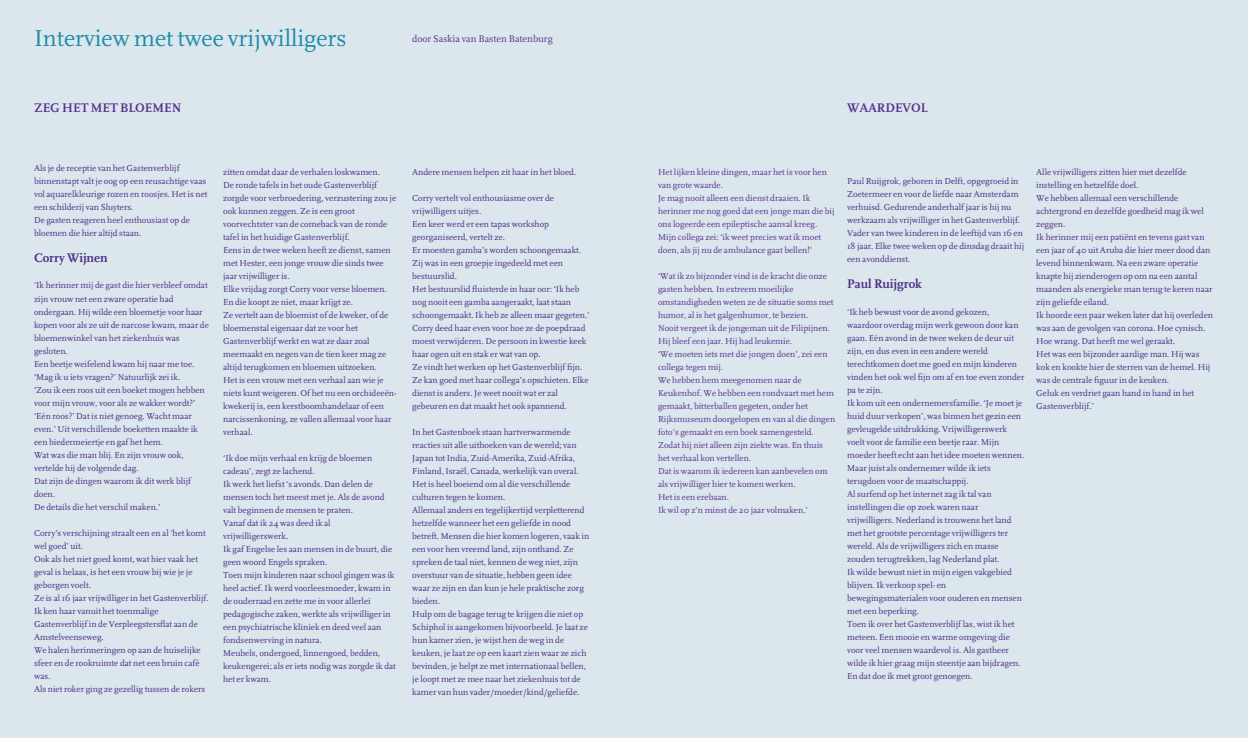
<style>
.page{position:relative;width:1248px;height:738px;background:#fff}
.page>*{position:absolute;margin:0;border:0;box-sizing:border-box;transform-origin:0 0}
.t1{font:24px "FF Scala";color:#1c8caa}
.t2{font:700 13px "FF Scala";color:#58348f}
.t3{font:10px "FF Scala";color:#58348f}
.t4{font:9px/13px "FF Scala";color:#58348f}
</style>
<div class="page">
<div style="left:0;top:0;width:1247px;height:737px;background:#dbe6ed"></div>
<h1 class="t1" style="left:34px;top:25px;width:314px">Interview met twee vrijwilligers</h1>
<p class="t3" style="left:412px;top:33px;width:142px">door Saskia van Basten Batenburg</p>
<h2 class="t2" style="left:34px;top:100px;width:149px">ZEG HET MET BLOEMEN</h2>
<h2 class="t2" style="left:847px;top:100px;width:82px">WAARDEVOL</h2>
<p class="t4" style="left:34px;top:162px;width:175px">Als je de receptie van het Gastenverblijf binnenstapt valt je oog op een reusachtige vaas vol aquarelkleurige rozen en roosjes. Het is net een schilderij van Sluyters.<br>De gasten reageren heel enthousiast op de bloemen die hier altijd staan.</p>
<h2 class="t2" style="left:34px;top:251px;width:75px">Corry Wijnen</h2>
<p class="t4" style="left:34px;top:279px;width:176px">‘Ik herinner mij de gast die hier verbleef omdat zijn vrouw net een zware operatie had ondergaan. Hij wilde een bloemetje voor haar kopen voor als ze uit de narcose kwam, maar de bloemenwinkel van het ziekenhuis was gesloten.<br>Een beetje weifelend kwam hij naar me toe. ‘Mag ik u iets vragen?’ Natuurlijk zei ik.<br>‘Zou ik een roos uit een boeket mogen hebben voor mijn vrouw, voor als ze wakker wordt?’ ‘Eén roos?’ Dat is niet genoeg. Wacht maar even.’ Uit verschillende boeketten maakte ik een biedermeiertje en gaf het hem.<br>Wat was die man blij. En zijn vrouw ook, vertelde hij de volgende dag.<br>Dat zijn de dingen waarom ik dit werk blijf doen.<br>De details die het verschil maken.’</p>
<p class="t4" style="left:34px;top:526px;width:176px">Corry’s verschijning straalt een en al ‘het komt wel goed’ uit.<br>Ook als het niet goed komt, wat hier vaak het geval is helaas, is het een vrouw bij wie je je geborgen voelt.<br>Ze is al 16 jaar vrijwilliger in het Gastenverblijf.<br>Ik ken haar vanuit het toenmalige Gastenverblijf in de Verpleegstersflat aan de Amstelveenseweg.<br>We halen herinneringen op aan de huiselijke sfeer en de rookruimte dat net een bruin café was.<br>Als niet roker ging ze gezellig tussen de rokers</p>
<p class="t4" style="left:223px;top:165px;width:175px">zitten omdat daar de verhalen loskwamen.<br>De ronde tafels in het oude Gastenverblijf zorgde voor verbroedering, verzustering zou je ook kunnen zeggen. Ze is een groot voorvechtster van de comeback van de ronde tafel in het huidige Gastenverblijf.<br>Eens in de twee weken heeft ze dienst, samen met Hester, een jonge vrouw die sinds twee jaar vrijwilliger is.<br>Elke vrijdag zorgt Corry voor verse bloemen.<br>En die koopt ze niet, maar kríjgt ze.<br>Ze vertelt aan de bloemist of de kweker, of de bloemenstal eigenaar dat ze voor het Gastenverblijf werkt en wat ze daar zoal meemaakt en negen van de tien keer mag ze altijd terugkomen en bloemen uitzoeken.<br>Het is een vrouw met een verhaal aan wie je niets kunt weigeren. Of het nu een orchideeën&shy;kwekerij is, een kerstboomhandelaar of een narcissenkoning, ze vallen allemaal voor haar verhaal.</p>
<p class="t4" style="left:223px;top:451px;width:174px">‘Ik doe mijn verhaal en krijg de bloemen cadeau’, zegt ze lachend.<br>Ik werk het liefst ‘s avonds. Dan delen de mensen toch het meest met je. Als de avond valt beginnen de mensen te praten.<br>Vanaf dat ik 24 was deed ik al vrijwilligerswerk.<br>Ik gaf Engelse les aan mensen in de buurt, die geen woord Engels spraken.<br>Toen mijn kinderen naar school gingen was ik heel actief. Ik werd voorleesmoeder, kwam in de ouderraad en zette me in voor allerlei pedagogische zaken, werkte als vrijwilliger in een psychiatrische kliniek en deed veel aan fondsenwerving in natura.<br>Meubels, ondergoed, linnengoed, bedden, keukengerei; als er iets nodig was zorgde ik dat het er kwam.</p>
<p class="t4" style="left:412px;top:165px;width:165px">Andere mensen helpen zit haar in het bloed.</p>
<p class="t4" style="left:412px;top:191px;width:179px">Corry vertelt vol enthousiasme over de vrijwilligers uitjes.<br>Een keer werd er een tapas workshop georganiseerd, vertelt ze.<br>Er moesten gamba’s worden schoongemaakt.<br>Zij was in een groepje ingedeeld met een bestuurslid.<br>Het bestuurslid fluisterde in haar oor: ‘Ik heb nog nooit een gamba aangeraakt, laat staan schoongemaakt. Ik heb ze alleen maar gegeten.’ Corry deed haar even voor hoe ze de poepdraad moest verwijderen. De persoon in kwestie keek haar ogen uit en stak er wat van op.<br>Ze vindt het werken op het Gastenverblijf fijn.<br>Ze kan goed met haar collega’s opschieten. Elke dienst is anders. Je weet nooit wat er zal gebeuren en dat maakt het ook spannend.</p>
<p class="t4" style="left:412px;top:425px;width:178px">In het Gastenboek staan hartverwarmende reacties uit alle uithoeken van de wereld; van Japan tot India, Zuid-Amerika, Zuid-Afrika, Finland, Israël, Canada, werkelijk van overal.<br>Het is heel boeiend om al die verschillende culturen tegen te komen.<br>Allemaal anders en tegelijkertijd verpletterend hetzelfde wanneer het een geliefde in nood betreft. Mensen die hier komen logeren, vaak in een voor hen vreemd land, zijn onthand. Ze spreken de taal niet, kennen de weg niet, zijn overstuur van de situatie, hebben geen idee waar ze zijn en dan kun je hele praktische zorg bieden.<br>Hulp om de bagage terug te krijgen die niet op Schiphol is aangekomen bijvoorbeeld. Je laat ze hun kamer zien, je wijst hen de weg in de keuken, je laat ze op een kaart zien waar ze zich bevinden, je helpt ze met internationaal bellen, je loopt met ze mee naar het ziekenhuis tot de kamer van hun vader/moeder/kind/geliefde.</p>
<p class="t4" style="left:658px;top:165px;width:178px">Het lijken kleine dingen, maar het is voor hen van grote waarde.<br>Je mag nooit alleen een dienst draaien. Ik herinner me nog goed dat een jonge man die bij ons logeerde een epileptische aanval kreeg.<br>Mijn collega zei: ‘ik weet precies wat ik moet doen, als jij nu de ambulance gaat bellen!’</p>
<p class="t4" style="left:658px;top:269px;width:179px">‘Wat ik zo bijzonder vind is de kracht die onze gasten hebben. In extreem moeilijke omstandigheden weten ze de situatie soms met humor, al is het galgenhumor, te bezien.<br>Nooit vergeet ik de jongeman uit de Filipijnen.<br>Hij bleef een jaar. Hij had leukemie.<br>‘We moeten iets met die jongen doen’, zei een collega tegen mij.<br>We hebben hem meegenomen naar de Keukenhof. We hebben een rondvaart met hem gemaakt, bitterballen gegeten, onder het Rijksmuseum doorgelopen en van al die dingen foto’s gemaakt en een boek samengesteld.<br>Zodat hij niet alleen zijn ziekte was. En thuis het verhaal kon vertellen.<br>Dat is waarom ik iedereen kan aanbevelen om als vrijwilliger hier te komen werken.<br>Het is een erebaan.<br>Ik wil op z’n minst de 20 jaar volmaken.’</p>
<p class="t4" style="left:847px;top:175px;width:178px">Paul Ruijgrok, geboren in Delft, opgegroeid in Zoetermeer en voor de liefde naar Amsterdam verhuisd. Gedurende anderhalf jaar is hij nu werkzaam als vrijwilliger in het Gastenverblijf.<br>Vader van twee kinderen in de leeftijd van 16 en 18 jaar. Elke twee weken op de dinsdag draait hij een avonddienst.</p>
<h2 class="t2" style="left:847px;top:277px;width:76px">Paul Ruijgrok</h2>
<p class="t4" style="left:847px;top:305px;width:179px">‘Ik heb bewust voor de avond gekozen, waardoor overdag mijn werk gewoon door kan gaan. Eén avond in de twee weken de deur uit zijn, en dus even in een andere wereld terechtkomen doet me goed en mijn kinderen vinden het ook wel fijn om af en toe even zonder pa te zijn.<br>Ik kom uit een ondernemersfamilie. ‘Je moet je huid duur verkopen’, was binnen het gezin een gevleugelde uitdrukking. Vrijwilligerswerk voelt voor de familie een beetje raar. Mijn moeder heeft echt aan het idee moeten wennen.<br>Maar juist als ondernemer wilde ik iets terugdoen voor de maatschappij.<br>Al surfend op het internet zag ik tal van instellingen die op zoek waren naar vrijwilligers. Nederland is trouwens het land met het grootste percentage vrijwilligers ter wereld. Als de vrijwilligers zich en masse zouden terugtrekken, lag Nederland plat.<br>Ik wilde bewust niet in mijn eigen vakgebied blijven. Ik verkoop spel- en bewegingsmaterialen voor ouderen en mensen met een beperking.<br>Toen ik over het Gastenverblijf las, wist ik het meteen. Een mooie en warme omgeving die voor veel mensen waardevol is. Als gastheer wilde ik hier graag mijn steentje aan bijdragen.<br>En dat doe ik met groot genoegen.</p>
<p class="t4" style="left:1036px;top:165px;width:178px">Alle vrijwilligers zitten hier met dezelfde instelling en hetzelfde doel.<br>We hebben allemaal een verschillende achtergrond en dezelfde goedheid mag ik wel zeggen.<br>Ik herinner mij een patiënt en tevens gast van een jaar of 40 uit Aruba die hier meer dood dan levend binnenkwam. Na een zware operatie knapte hij zienderogen op om na een aantal maanden als energieke man terug te keren naar zijn geliefde eiland.<br>Ik hoorde een paar weken later dat hij overleden was aan de gevolgen van corona. Hoe cynisch.<br>Hoe wrang. Dat heeft me wel geraakt.<br>Het was een bijzonder aardige man. Hij was kok en kookte hier de sterren van de hemel. Hij was de centrale figuur in de keuken.<br>Geluk en verdriet gaan hand in hand in het Gastenverblijf.’</p>
</div>
